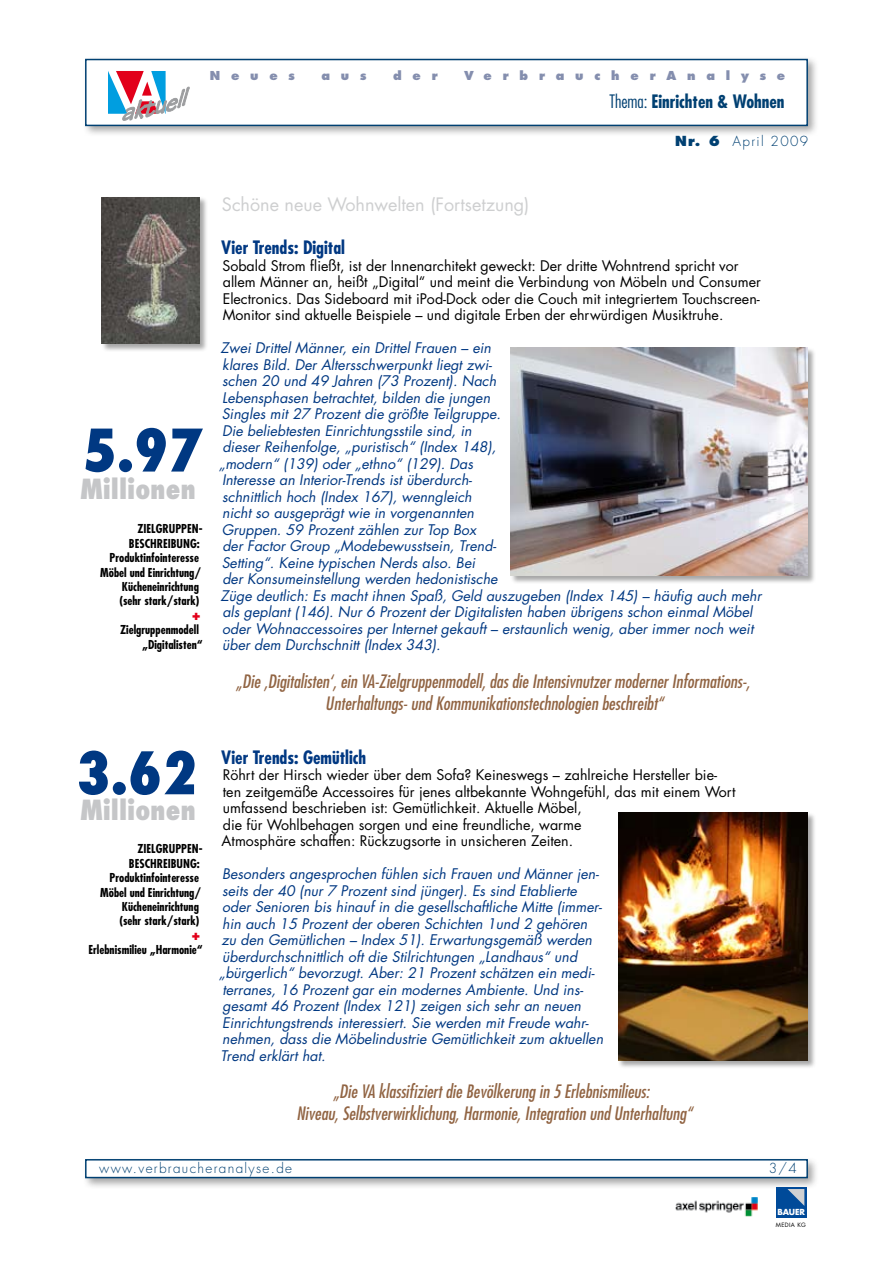
<style>
.page{position:relative;width:893px;height:1263px;background:#fff}
.page>*{position:absolute;margin:0;border:0;box-sizing:border-box;transform-origin:0 0}
.t1{font:800 condensed 57px "Futura";color:#003882}
.t2{font:800 condensed 27px "Futura";color:#c5c6c8}
.t3{font:italic condensed 18px/21.6px "Futura";color:#916443;text-align:center}
.t4{font:700 condensed 18px "Futura";color:#003882}
.t5{font:18px "Futura";color:#cecfd0}
.t6{font:700 condensed 18px "Futura";color:#004072}
.t7{font:italic 14.25px/16.5px "Futura";color:#003882}
.t8{font:14.25px/16.5px "Futura";color:#000}
.t9{font:300 13.5px "Futura";letter-spacing:.1em;color:#004072}
.t10{font:700 condensed 12px/14.4px "Futura";color:#000;text-align:right}
.t11{font:800 12px "Futura";letter-spacing:.9em;color:#848eae}
.t12{font:800 12px "Futura";color:#e2001a}
.t13{font:700 8.1px "Futura";letter-spacing:-.02em;color:#fff}
.t14{font:5.85px "Futura";letter-spacing:.06em;color:#000}
.s1{font-weight:300}
.s2{font-weight:800}
</style>
<div class="page">
<div style="left:82px;top:56px;width:736px;height:81px;background:#000;opacity:.35"></div>
<div style="left:85px;top:59px;width:723px;height:67px;background:#fff;border:2px solid #004072"></div>
<div style="left:82px;top:1156px;width:736px;height:33px;background:#000;opacity:.35"></div>
<div style="left:85px;top:1159px;width:723px;height:19px;background:#fff;border:2px solid #004072"></div>
<svg style="left:108px;top:71px;width:82px;height:50px"></svg>
<div style="left:776px;top:1187px;width:30px;height:30px;background:#004a99"></div>
<svg style="left:787px;top:1189px;width:17px;height:17px"></svg>
<img style="left:675px;top:1197px;width:83px;height:19px">
<div style="left:510px;top:348px;width:306px;height:236px;background:#000;opacity:.35"></div>
<img style="left:510px;top:348px;width:297px;height:227px">
<div style="left:618px;top:812px;width:198px;height:258px;background:#000;opacity:.35"></div>
<img style="left:618px;top:812px;width:190px;height:248px">
<div style="left:101px;top:197px;width:108px;height:155px;background:#000;opacity:.35"></div>
<img style="left:102px;top:197px;width:98px;height:146px">
<p class="t11" style="left:210px;top:67px;width:87px">Neues</p>
<p class="t11" style="left:321px;top:67px;width:46px">aus</p>
<p class="t11" style="left:393px;top:67px;width:46px">der</p>
<p class="t11" style="left:464px;top:67px;width:323px">VerbraucherAnalyse</p>
<p class="t6" style="left:609px;top:91px;width:177px"><span class="s1">Thema:</span> Einrichten &amp; Wohnen</p>
<p class="t9" style="left:675px;top:133px;width:135px"><span class="s2">Nr. 6</span> April 2009</p>
<h1 class="t1" style="left:82px;top:415px;width:122px">5.97</h1>
<h2 class="t2" style="left:80px;top:471px;width:117px">Millionen</h2>
<p class="t10" style="left:137px;top:522px;width:67px">Zielgruppen-</p>
<p class="t10" style="left:129px;top:536px;width:7px">besc</p>
<p class="t10" style="left:150px;top:536px;width:13px">hreib</p>
<p class="t10" style="left:100px;top:536px;width:102px">ung:<br>Produktinfointeresse<br>Möbel und Einrichtung/<br>Kücheneinrichtung (sehr stark/stark)</p>
<p class="t12" style="left:191px;top:608px;width:11px">+</p>
<p class="t10" style="left:142px;top:623px;width:62px;text-align:left;text-indent:-22px">Zielgruppenmodell „Digitalisten“</p>
<h1 class="t1" style="left:76px;top:737px;width:122px">3.62</h1>
<h2 class="t2" style="left:80px;top:793px;width:117px">Millionen</h2>
<p class="t10" style="left:137px;top:842px;width:67px">Zielgruppen-</p>
<p class="t10" style="left:129px;top:856px;width:7px">besc</p>
<p class="t10" style="left:150px;top:856px;width:13px">hreib</p>
<p class="t10" style="left:100px;top:856px;width:102px">ung:<br>Produktinfointeresse<br>Möbel und Einrichtung/<br>Kücheneinrichtung (sehr stark/stark)</p>
<p class="t12" style="left:191px;top:928px;width:11px">+</p>
<p class="t10" style="left:88px;top:942px;width:116px">Erlebnismilieu „Harmonie“</p>
<p class="t5" style="left:222px;top:193px;width:309px">Schöne neue Wohnwelten (Fortsetzung)</p>
<p class="t4" style="left:221px;top:236px;width:125px">Vier Trends: Digital</p>
<p class="t8" style="left:222px;top:257px;width:540px">Sobald Strom fließt, ist der Innenarchitekt geweckt: Der dritte Wohntrend spricht vor allem Männer an, heißt „Digital“ und meint die Verbindung von Möbeln und Consumer Electronics. Das Sideboard mit iPod-Dock oder die Couch mit integriertem Touchscreen-Monitor sind aktuelle Beispiele – und digitale Erben der ehrwürdigen Musiktruhe.</p>
<p class="t7" style="left:219px;top:340px;width:544px">Zwei Drittel Männer, ein Drittel Frauen – ein<br>klares Bild. Der Altersschwerpunkt liegt zwi-<br>schen 20 und 49 Jahren (73 Prozent). Nach<br>Lebensphasen betrachtet, bilden die jungen<br>Singles mit 27 Prozent die größte Teilgruppe.<br>Die beliebtesten Einrichtungsstile sind, in<br>dieser Reihenfolge, „puristisch“ (Index 148),<br>„modern“ (139) oder „ethno“ (129). Das<br>Interesse an Interior-Trends ist überdurch-<br>schnittlich hoch (Index 167), wenngleich<br>nicht so ausgeprägt wie in vorgenannten<br>Gruppen. 59 Prozent zählen zur Top Box<br>der Factor Group „Modebewusstsein, Trend-<br>Setting“. Keine typischen Nerds also. Bei<br>der Konsumeinstellung werden hedonistische<br>Züge deutlich: Es macht ihnen Spaß, Geld auszugeben (Index 145) – häufig auch mehr als geplant (146). Nur 6 Prozent der Digitalisten haben übrigens schon einmal Möbel oder Wohnaccessoires per Internet gekauft – erstaunlich wenig, aber immer noch weit über dem Durchschnitt (Index 343).</p>
<p class="t3" style="left:236px;top:670px;width:516px">„Die ‚Digitalisten‘, ein VA-Zielgruppenmodell, das die Intensivnutzer moderner Informations-,<br>Unterhaltungs- und Kommunikationstechnologien beschreibt“</p>
<p class="t4" style="left:221px;top:746px;width:146px">Vier Trends: Gemütlich</p>
<p class="t8" style="left:222px;top:767px;width:515px">Röhrt der Hirsch wieder über dem Sofa? Keineswegs – zahlreiche Hersteller bie&shy;ten zeitgemäße Accessoires für jenes altbekannte Wohngefühl, das mit einem Wort umfassend beschrieben ist: Gemütlichkeit. Aktuelle Möbel,<br>die für Wohlbehagen sorgen und eine freundliche, warme<br>Atmosphäre schaffen: Rückzugsorte in unsicheren Zeiten.</p>
<p class="t7" style="left:219px;top:866px;width:386px">Besonders angesprochen fühlen sich Frauen und Männer jen&shy;seits der 40 (nur 7 Prozent sind jünger). Es sind Etablierte oder Senioren bis hinauf in die gesellschaftliche Mitte (immer&shy;hin auch 15 Prozent der oberen Schichten 1und 2 gehören<br>zu den Gemütlichen – Index 51). Erwartungsgemäß werden überdurchschnittlich oft die Stilrichtungen „Landhaus“ und „bürgerlich“ bevorzugt. Aber: 21 Prozent schätzen ein medi&shy;terranes, 16 Prozent gar ein modernes Ambiente. Und ins&shy;gesamt 46 Prozent (Index 121) zeigen sich sehr an neuen Einrichtungstrends interessiert. Sie werden mit Freude wahr&shy;nehmen, dass die Möbelindustrie Gemütlichkeit zum aktuellen Trend erklärt hat.</p>
<p class="t3" style="left:296px;top:1081px;width:398px">„Die VA klassifiziert die Bevölkerung in 5 Erlebnismilieus:<br>Niveau, Selbstverwirklichung, Harmonie, Integration und Unterhaltung“</p>
<p class="t9" style="left:99px;top:1160px;width:194px">www.verbraucheranalyse.de</p>
<p class="t9" style="left:769px;top:1159px;width:30px">3/4</p>
<p class="t13" style="left:777px;top:1207px;width:29px">BAUER</p>
<p class="t14" style="left:776px;top:1221px;width:32px">MEDIA KG</p>
</div>
